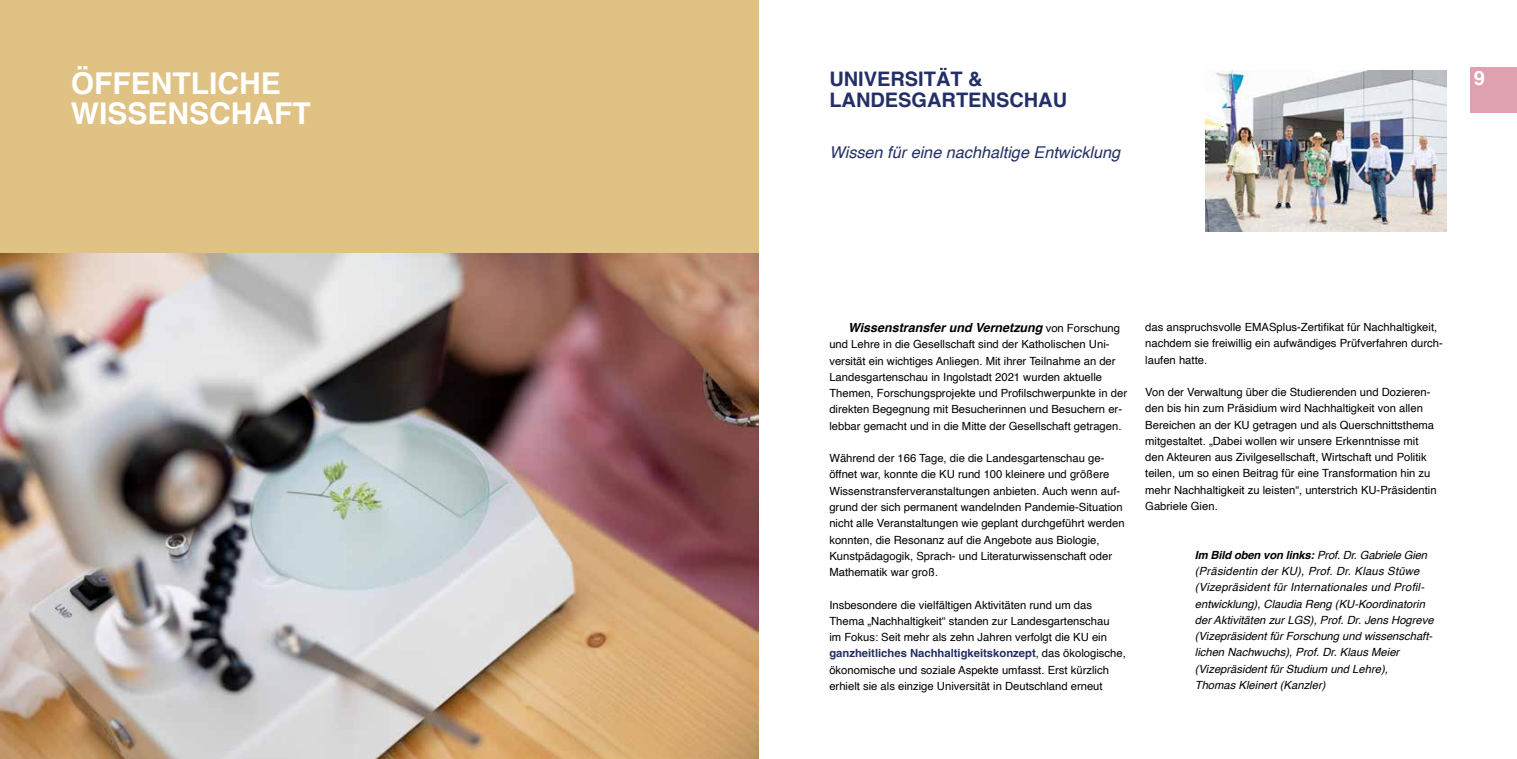
<style>
.page{position:relative;width:1517px;height:759px;background:#fff}
.page>*{position:absolute;margin:0;border:0;box-sizing:border-box;transform-origin:0 0}
.t1{font:700 30px/30.5px "Helvetica";color:#fff}
.t2{font:700 20px/21.2px "Helvetica";color:#232f66}
.t3{font:700 20px "Helvetica";color:#fff}
.t4{font:italic 16.25px "Helvetica";color:#232f66}
.t5{font:italic 700 12.5px "Helvetica";color:#000}
.t6{font:11.25px/16.2px "Helvetica";color:#000}
.t7{font:italic 11.25px/16.2px "Helvetica";color:#000}
.s1{font-weight:400;font-style:normal;font-size:11.25px}
.s2{font-weight:700;color:#232f66}
.s3{font-weight:700}
</style>
<div class="page">
<div style="left:1470px;top:67px;width:47px;height:45px;background:#dfa1b0"></div>
<img style="left:1205px;top:71px;width:241px;height:161px">
<div style="left:0;top:0;width:758px;height:253px;background:#e0c284"></div>
<img style="left:0;top:253px;width:758px;height:505px">
<h1 class="t1" style="left:71px;top:71px;width:242px">ÖFFENTLICHE<br>WISSENSCHAFT</h1>
<h2 class="t2" style="left:829px;top:70px;width:239px">UNIVERSITÄT &amp;<br>LANDESGARTENSCHAU</h2>
<h3 class="t4" style="left:829px;top:139px;width:292px">Wissen für eine nachhaltige Entwicklung</h3>
<h2 class="t3" style="left:1473px;top:66px;width:13px">9</h2>
<p class="t5" style="left:848px;top:320px;width:273px">Wissenstransfer und Vernetzung <span class="s1">von Forschung</span></p>
<p class="t6" style="left:829px;top:336px;width:299px">und Lehre in die Gesellschaft sind der Katholischen Uni&shy;versität ein wichtiges Anliegen. Mit ihrer Teilnahme an der Landesgartenschau in Ingolstadt 2021 wurden aktuelle Themen, Forschungsprojekte und Profilschwerpunkte in der direkten Begegnung mit Besucherinnen und Besuchern er&shy;lebbar gemacht und in die Mitte der Gesellschaft getragen.</p>
<p class="t6" style="left:829px;top:450px;width:297px">Während der 166 Tage, die die Landesgartenschau ge&shy;öffnet war, konnte die KU rund 100 kleinere und größere Wissenstransferveranstaltungen anbieten. Auch wenn auf&shy;grund der sich permanent wandelnden Pandemie-Situation nicht alle Veranstaltungen wie geplant durchgeführt werden konnten, die Resonanz auf die Angebote aus Biologie, Kunstpädagogik, Sprach- und Literaturwissenschaft oder Mathematik war groß.</p>
<p class="t6" style="left:829px;top:596px;width:298px">Insbesondere die vielfältigen Aktivitäten rund um das Thema „Nachhaltigkeit“ standen zur Landesgartenschau<br>im Fokus: Seit mehr als zehn Jahren verfolgt die KU ein <span class="s2">ganzheitliches Nachhaltigkeitskonzept</span>, das ökologische, ökonomische und soziale Aspekte umfasst. Erst kürzlich erhielt sie als einzige Universität in Deutschland erneut</p>
<p class="t6" style="left:1145px;top:319px;width:299px">das anspruchsvolle EMASplus-Zertifikat für Nachhaltigkeit, nachdem sie freiwillig ein aufwändiges Prüfverfahren durch&shy;laufen hatte.</p>
<p class="t6" style="left:1145px;top:384px;width:293px">Von der Verwaltung über die Studierenden und Dozieren&shy;den bis hin zum Präsidium wird Nachhaltigkeit von allen Bereichen an der KU getragen und als Querschnittsthema mitgestaltet. „Dabei wollen wir unsere Erkenntnisse mit den Akteuren aus Zivilgesellschaft, Wirtschaft und Politik teilen, um so einen Beitrag für eine Transformation hin zu mehr Nachhaltigkeit zu leisten“, unterstrich KU-Präsidentin Gabriele Gien.</p>
<p class="t7" style="left:1194px;top:546px;width:240px"><span class="s3">Im Bild oben von links:</span> Prof. Dr. Gabriele Gien (Präsidentin der KU), Prof. Dr. Klaus Stüwe (Vizepräsident für Internationales und Profil&shy;entwicklung), Claudia Reng (KU-Koordinatorin der Aktivitäten zur LGS), Prof. Dr. Jens Hogreve (Vizepräsident für Forschung und wissenschaft&shy;lichen Nachwuchs), Prof. Dr. Klaus Meier (Vizepräsident für Studium und Lehre),<br>Thomas Kleinert (Kanzler)</p>
</div>
